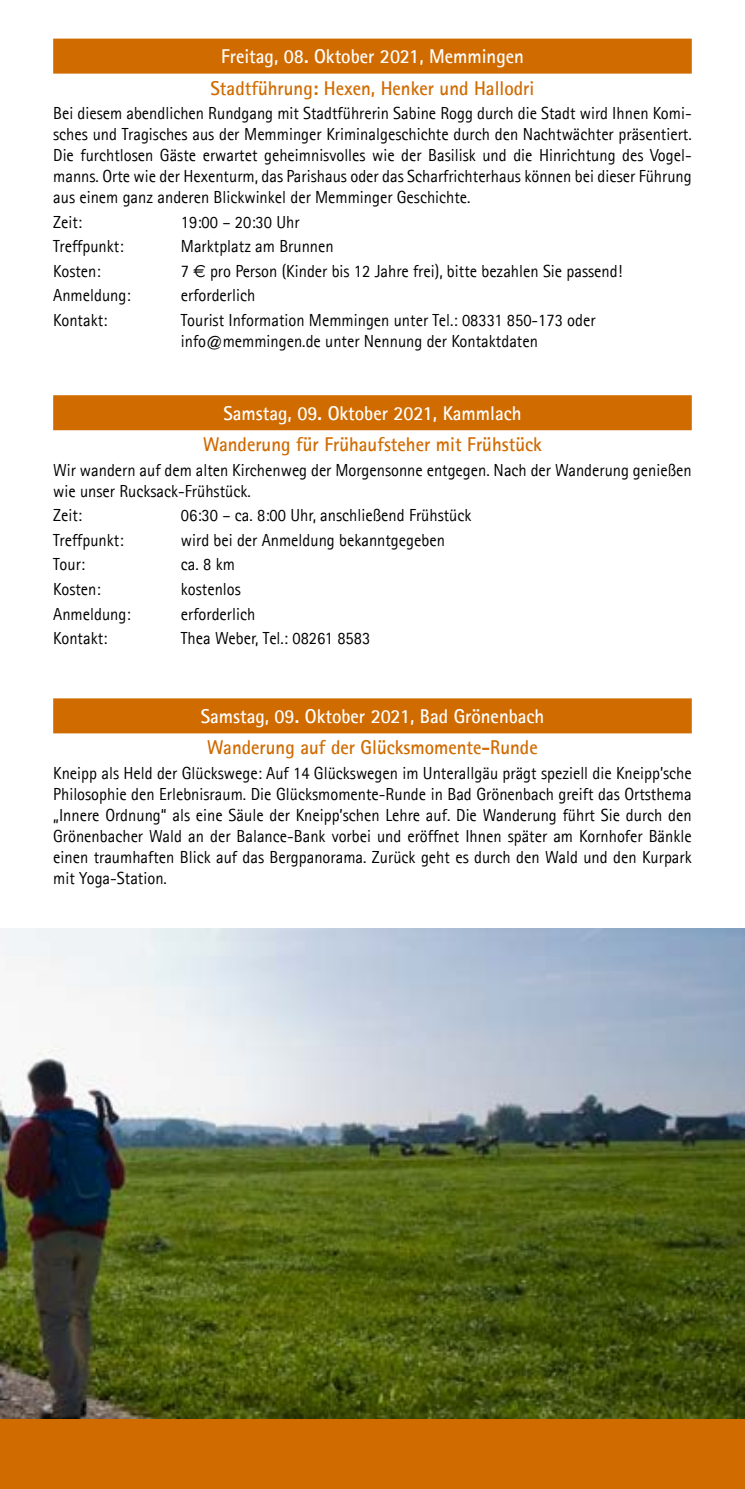
<style>
.page{position:relative;width:745px;height:1489px;background:#fff}
.page>*{position:absolute;margin:0;border:0;box-sizing:border-box;transform-origin:0 0}
.Überschrift_2{font:700 20px "Rotis Sans Serif";color:#d06b00;scale:.94 1}
.Überschrift{font:700 20px "Rotis Sans Serif";color:#fff;scale:.94 1}
.Text{font:17.5px/21px "Rotis Sans Serif";color:#000;text-align:justify;scale:.94 1}
.Daten{font:17.5px/21px "Rotis Sans Serif";color:#000;scale:.94 1}
.s1{font-family:"Euro Sans"}
</style>
<div class="page">
<div style="left:0;top:1417px;width:744px;height:71px;background:#d06b00"></div>
<div style="left:53px;top:39px;width:638px;height:35px;background:#d06b00"></div>
<div style="left:53px;top:395px;width:638px;height:35px;background:#d06b00"></div>
<div style="left:53px;top:698px;width:638px;height:35px;background:#d06b00"></div>
<img style="left:0;top:928px;width:744px;height:489px">
<h1 class="Überschrift" style="left:221px;top:48px;width:323px">Freitag, 08. Oktober 2021, Memmingen</h1>
<h2 class="Überschrift_2" style="left:210px;top:79px;width:346px">Stadtführung: Hexen, Henker und Hallodri</h2>
<p class="Text" style="left:53px;top:104px;width:680px">Bei diesem abendlichen Rundgang mit Stadtführerin Sabine Rogg durch die Stadt wird Ihnen Komi&shy;sches und Tragisches aus der Memminger Kriminalgeschichte durch den Nachtwächter präsentiert.<br>Die furchtlosen Gäste erwartet geheimnisvolles wie der Basilisk und die Hinrichtung des Vogel&shy;manns. Orte wie der Hexenturm, das Parishaus oder das Scharfrichterhaus können bei dieser Führung aus einem ganz anderen Blickwinkel der Memminger Geschichte.</p>
<p class="Daten" style="left:53px;top:212px;width:32px">Zeit:</p>
<p class="Daten" style="left:181px;top:212px;width:128px">19:00 – 20:30 Uhr</p>
<p class="Daten" style="left:53px;top:237px;width:76px">Treffpunkt:</p>
<p class="Daten" style="left:181px;top:237px;width:164px">Marktplatz am Brunnen</p>
<p class="Daten" style="left:53px;top:262px;width:52px">Kosten:</p>
<p class="Daten" style="left:181px;top:262px;width:470px">7 <span class="s1">€</span> pro Person (Kinder bis 12 Jahre frei), bitte bezahlen Sie passend!</p>
<p class="Daten" style="left:53px;top:286px;width:84px">Anmeldung:</p>
<p class="Daten" style="left:181px;top:286px;width:81px">erforderlich</p>
<p class="Daten" style="left:53px;top:311px;width:59px">Kontakt:</p>
<p class="Daten" style="left:181px;top:311px;width:442px">Tourist Information Memmingen unter Tel.: 08331 850-173 oder info@memmingen.de unter Nennung der Kontaktdaten</p>
<h1 class="Überschrift" style="left:223px;top:404px;width:318px">Samstag, 09. Oktober 2021, Kammlach</h1>
<h2 class="Überschrift_2" style="left:203px;top:436px;width:362px">Wanderung für Frühaufsteher mit Frühstück</h2>
<p class="Text" style="left:53px;top:460px;width:680px">Wir wandern auf dem alten Kirchenweg der Morgensonne entgegen. Nach der Wanderung genießen wie unser Rucksack-Frühstück.</p>
<p class="Daten" style="left:53px;top:506px;width:32px">Zeit:</p>
<p class="Daten" style="left:181px;top:506px;width:310px">06:30 – ca. 8:00 Uhr, anschließend Frühstück</p>
<p class="Daten" style="left:53px;top:530px;width:76px">Treffpunkt:</p>
<p class="Daten" style="left:181px;top:530px;width:282px">wird bei der Anmeldung bekanntgegeben</p>
<p class="Daten" style="left:53px;top:555px;width:36px">Tour:</p>
<p class="Daten" style="left:181px;top:555px;width:59px">ca. 8 km</p>
<p class="Daten" style="left:53px;top:579px;width:52px">Kosten:</p>
<p class="Daten" style="left:181px;top:579px;width:65px">kostenlos</p>
<p class="Daten" style="left:53px;top:604px;width:84px">Anmeldung:</p>
<p class="Daten" style="left:181px;top:604px;width:81px">erforderlich</p>
<p class="Daten" style="left:53px;top:629px;width:59px">Kontakt:</p>
<p class="Daten" style="left:181px;top:629px;width:203px">Thea Weber, Tel.: 08261 8583</p>
<h1 class="Überschrift" style="left:200px;top:707px;width:367px">Samstag, 09. Oktober 2021, Bad Grönenbach</h1>
<h2 class="Überschrift_2" style="left:207px;top:739px;width:353px">Wanderung auf der Glücksmomente-Runde</h2>
<p class="Text" style="left:53px;top:763px;width:680px">Kneipp als Held der Glückswege: Auf 14 Glückswegen im Unterallgäu prägt speziell die Kneipp’sche Philosophie den Erlebnisraum. Die Glücksmomente-Runde in Bad Grönenbach greift das Ortsthema „Innere Ordnung“ als eine Säule der Kneipp’schen Lehre auf. Die Wanderung führt Sie durch den Grönenbacher Wald an der Balance-Bank vorbei und eröffnet Ihnen später am Kornhofer Bänkle einen traumhaften Blick auf das Bergpanorama. Zurück geht es durch den Wald und den Kurpark mit Yoga-Station.</p>
</div>
